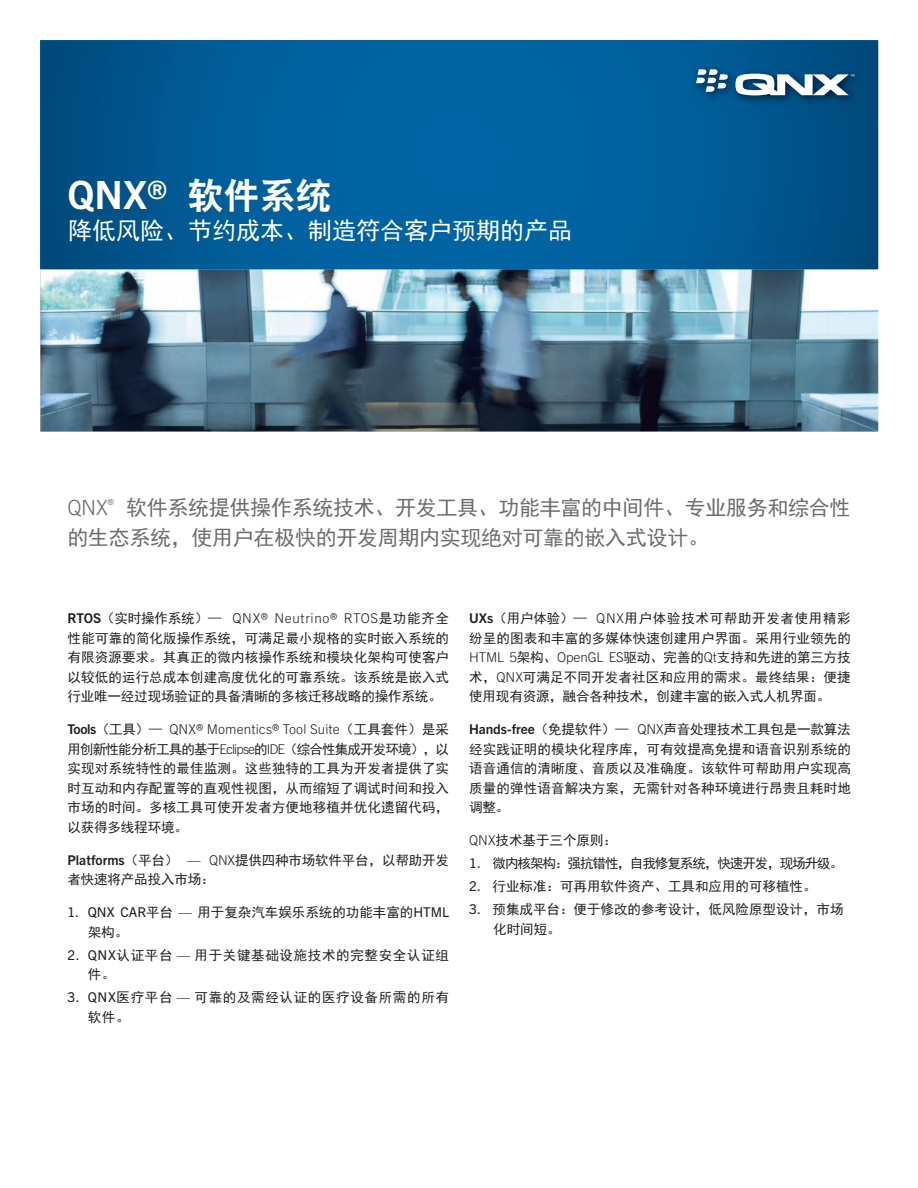
<style>
.page{position:relative;width:918px;height:1188px;background:#fff}
.page>*{position:absolute;margin:0;border:0;box-sizing:border-box;transform-origin:0 0}
.t1{font:700 39px "Trade Gothic Next LT Pro";color:#fff}
.t2{font:36px "H Yb 2 gj";color:#fff}
.t3{font:24px "Sim Hei";color:#fff}
.t4{font:21px/30px "Sim Hei";letter-spacing:-.015em;color:#6c6d70}
.t5{font:13.5px/19.5px "Sim Hei";color:#231f20;text-align:justify}
.t6{font:13.5px/19.5px "Sim Hei";letter-spacing:.05em;color:#231f20}
.t7{font:300 13.5px "Trade Gothic Next LT Pro";letter-spacing:.01em;color:#231f20}
.t8{font:300 13.5px "Trade Gothic Next LT Pro";letter-spacing:.05em;color:#231f20}
.t9{font:13.5px "Sim Hei";letter-spacing:-.075em;color:#231f20}
.s1{font-family:"Trade Gothic Next LT Pro";font-weight:300}
.s2{font-weight:700}
.s3{font-family:"Sim Hei";font-weight:400}
.s4{font-family:"Trade Gothic Next LT Pro";font-weight:700}
.s5{font-family:"Trade Gothic Next LT Pro"}
</style>
<div class="page">
<img style="left:40px;top:269px;width:838px;height:162px">
<svg style="left:40px;top:40px;width:838px;height:229px;background:#005c96"></svg>
<img style="left:691px;top:64px;width:174px;height:42px">
<svg style="left:696px;top:69px;width:32px;height:23px"></svg>
<svg style="left:735px;top:74px;width:120px;height:21px"></svg>
<h2 class="t2" style="left:187px;top:177px;width:145px">软件系统</h2>
<h3 class="t3" style="left:68px;top:219px;width:505px">降低风险、节约成本、制造符合客户预期的产品</h3>
<h1 class="t1" style="left:68px;top:168px;width:101px">QNX®</h1>
<h3 class="t4" style="left:67px;top:493px;width:785px"><span class="s1">QNX</span><sup>®</sup> 软件系统提供操作系统技术、开发工具、功能丰富的中间件、专业服务和综合性的生态系统，使用户在极快的开发周期内实现绝对可靠的嵌入式设计。</h3>
<p class="t8" style="left:68px;top:609px;width:383px"><span class="s2">RTOS</span><span class="s3">（实时操作系统）—</span> QNX® Neutrino® RTOS<span class="s3">是功能齐全</span></p>
<p class="t5" style="left:68px;top:628px;width:383px">性能可靠的简化版操作系统，可满足最小规格的实时嵌入系统的有限资源要求。其真正的微内核操作系统和模块化架构可使客户以较低的运行总成本创建高度优化的可靠系统。该系统是嵌入式行业唯一经过现场验证的具备清晰的多核迁移战略的操作系统。</p>
<p class="t7" style="left:68px;top:720px;width:383px"><span class="s2">Tools</span><span class="s3">（工具）—</span> QNX® Momentics® Tool Suite<span class="s3">（工具套件）是采</span></p>
<p class="t5" style="left:68px;top:739px;width:383px">用创新性能分析工具的基于<span class="s1">Eclipse</span>的<span class="s1">IDE</span>（综合性集成开发环境），以实现对系统特性的最佳监测。这些独特的工具为开发者提供了实时互动和内存配置等的直观性视图，从而缩短了调试时间和投入市场的时间。多核工具可使开发者方便地移植并优化遗留代码，以获得多线程环境。</p>
<p class="t5" style="left:68px;top:850px;width:383px"><span class="s4">Platforms</span>（平台） <span class="s1">— QNX</span>提供四种市场软件平台，以帮助开发者快速将产品投入市场：</p>
<p class="t5" style="left:88px;top:903px;width:363px;text-indent:-20px"><span class="s5">1. QNX CAR</span>平台 <span class="s1">—</span> 用于复杂汽车娱乐系统的功能丰富的<span class="s5">HTML</span>架构。</p>
<p class="t6" style="left:88px;top:945px;width:363px;text-indent:-20px"><span class="s5">2. QNX</span>认证平台 <span class="s1">—</span> 用于关键基础设施技术的完整安全认证组件。</p>
<p class="t6" style="left:88px;top:988px;width:363px;text-indent:-20px"><span class="s5">3. QNX</span>医疗平台 <span class="s1">—</span> 可靠的及需经认证的医疗设备所需的所有软件。</p>
<p class="t5" style="left:469px;top:609px;width:383px"><span class="s4">UXs</span>（用户体验）— <span class="s1">QNX</span>用户体验技术可帮助开发者使用精彩纷呈的图表和丰富的多媒体快速创建用户界面。采用行业领先的<span class="s1">HTML 5</span>架构、<span class="s1">OpenGL ES</span>驱动、完善的<span class="s1">Qt</span>支持和先进的第三方技术，<span class="s1">QNX</span>可满足不同开发者社区和应用的需求。最终结果：便捷使用现有资源，融合各种技术，创建丰富的嵌入式人机界面。</p>
<p class="t5" style="left:469px;top:720px;width:383px"><span class="s4">Hands-free</span>（免提软件）— <span class="s1">QNX</span>声音处理技术工具包是一款算法经实践证明的模块化程序库，可有效提高免提和语音识别系统的语音通信的清晰度、音质以及准确度。该软件可帮助用户实现高质量的弹性语音解决方案，无需针对各种环境进行昂贵且耗时地调整。</p>
<p class="t5" style="left:469px;top:830px;width:149px"><span class="s1">QNX</span>技术基于三个原则：</p>
<p class="t9" style="left:469px;top:856px;width:376px"><span class="s5">1.</span> 微内核架构：强抗错性，自我修复系统，快速开发，现场升级。</p>
<p class="t5" style="left:469px;top:877px;width:349px"><span class="s5">2.</span> 行业标准：可再用软件资产、工具和应用的可移植性。</p>
<p class="t5" style="left:469px;top:900px;width:376px"><span class="s5">3.</span> 预集成平台：便于修改的参考设计，低风险原型设计，市场</p>
<p class="t5" style="left:473px;top:919px;width:89px">1. 化时间短。</p>
</div>
